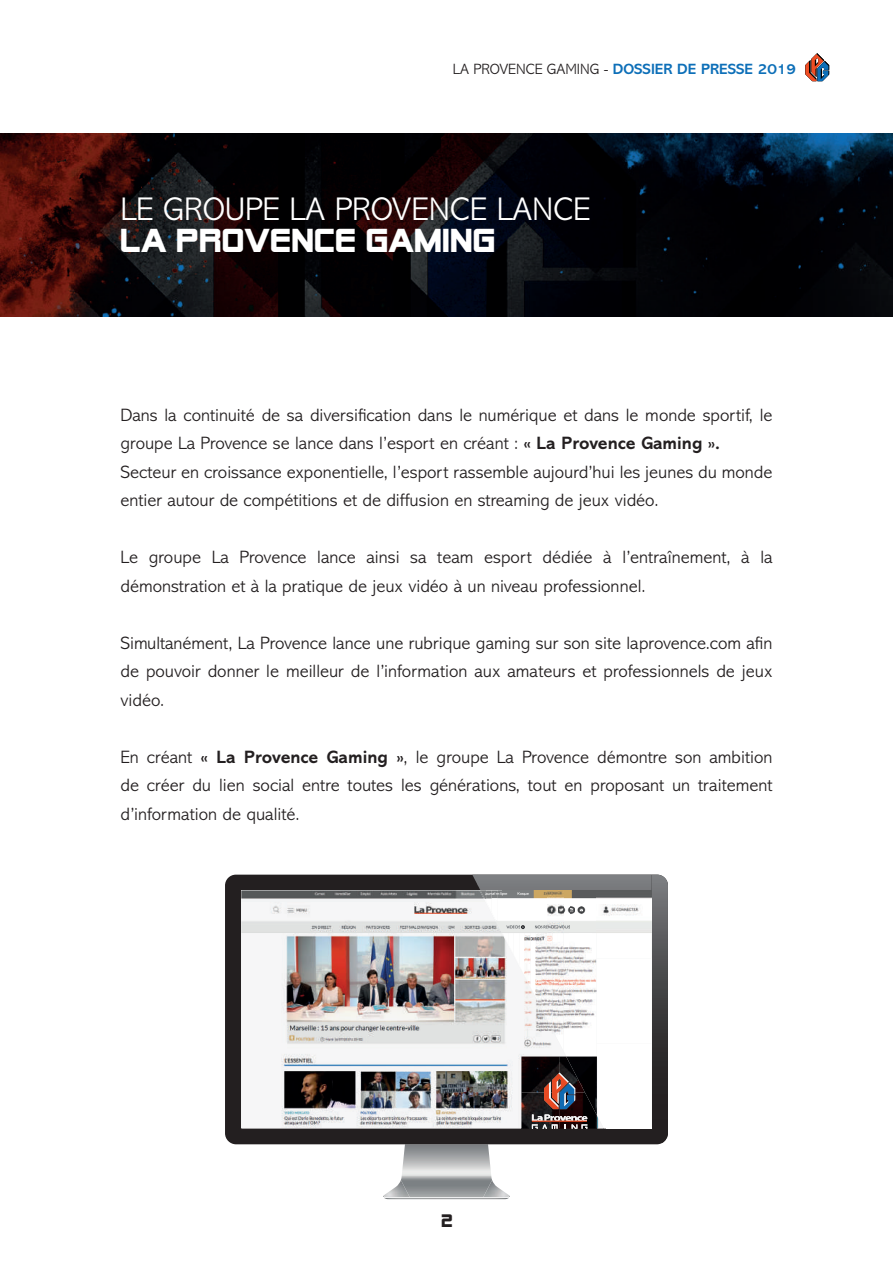
<style>
.page{position:relative;width:893px;height:1263px;background:#fff}
.page>*{position:absolute;margin:0;border:0;box-sizing:border-box;transform-origin:0 0}
.t1{font:300 33px "Abadi MT Std";color:#fff}
.t2{font:700 33px "SF Alien Encounters Solid";letter-spacing:.03em;color:#fff}
.t3{font:300 18px/28.5px "Abadi MT Std";color:#231f20}
.t4{font:700 18px "SF Alien Encounters Solid";color:#231f20}
.t5{font:700 15px "Abadi MT Std";color:#0d6fb8}
.s1{font-weight:300;color:#231f20}
.s2{font-weight:700}
</style>
<div class="page">
<img style="left:0;top:133px;width:893px;height:183px">
<svg style="left:805px;top:53px;width:24px;height:28px"></svg>
<img style="left:384px;top:1197px;width:125px;height:2px">
<svg style="left:383px;top:1144px;width:128px;height:53px"></svg>
<img style="left:383px;top:1180px;width:27px;height:17px">
<div style="left:225px;top:875px;width:443px;height:269px;background:#231f20;border-radius:11px"></div>
<img style="left:651px;top:875px;width:17px;height:182px">
<div style="left:497px;top:875px;width:154px;height:15px;background:#7b7d80"></div>
<img style="left:652px;top:958px;width:1px;height:99px">
<img style="left:502px;top:890px;width:150px;height:43px">
<svg style="left:472px;top:875px;width:25px;height:15px"></svg>
<img style="left:241px;top:1128px;width:356px;height:1px">
<img style="left:606px;top:1128px;width:46px;height:1px">
<div style="left:597px;top:933px;width:55px;height:195px;background:#fff"></div>
<img style="left:563px;top:933px;width:34px;height:96px">
<img style="left:558px;top:933px;width:5px;height:96px">
<img style="left:552px;top:933px;width:6px;height:96px">
<img style="left:241px;top:890px;width:261px;height:43px">
<img style="left:241px;top:933px;width:311px;height:195px">
<img style="left:552px;top:1029px;width:51px;height:86px">
<svg style="left:597px;top:1115px;width:9px;height:14px"></svg>
<img style="left:521px;top:1056px;width:64px;height:36px">
<img style="left:521px;top:1092px;width:76px;height:36px">
<svg style="left:532px;top:1072px;width:55px;height:56px"></svg>
<p class="t5" style="left:453px;top:61px;width:344px"><span class="s1">LA PROVENCE GAMING -</span> DOSSIER DE PRESSE 2019</p>
<h1 class="t1" style="left:120px;top:191px;width:471px">LE GROUPE LA PROVENCE LANCE</h1>
<h1 class="t2" style="left:120px;top:228px;width:376px">LA PROVENCE GAMING</h1>
<p class="t3" style="left:120px;top:401px;width:654px">Dans la continuité de sa diversification dans le numérique et dans le monde sportif, le groupe La Provence se lance dans l’esport en créant : <span class="s2">« La Provence Gaming ».<br></span>Secteur en croissance exponentielle, l’esport rassemble aujourd’hui les jeunes du monde entier autour de compétitions et de diffusion en streaming de jeux vidéo.</p>
<p class="t3" style="left:120px;top:543px;width:654px">Le groupe La Provence lance ainsi sa team esport dédiée à l’entraînement, à la démonstration et à la pratique de jeux vidéo à un niveau professionnel.</p>
<p class="t3" style="left:120px;top:629px;width:653px;text-align:justify">Simultanément, La Provence lance une rubrique gaming sur son site laprovence.com afin de pouvoir donner le meilleur de l’information aux amateurs et professionnels de jeux vidéo.</p>
<p class="t3" style="left:120px;top:743px;width:653px;text-align:justify">En créant <span class="s2">« La Provence Gaming »</span>, le groupe La Provence démontre son ambition de créer du lien social entre toutes les générations, tout en proposant un traitement d’information de qualité.</p>
<p class="t4" style="left:441px;top:1214px;width:12px">2</p>
</div>
